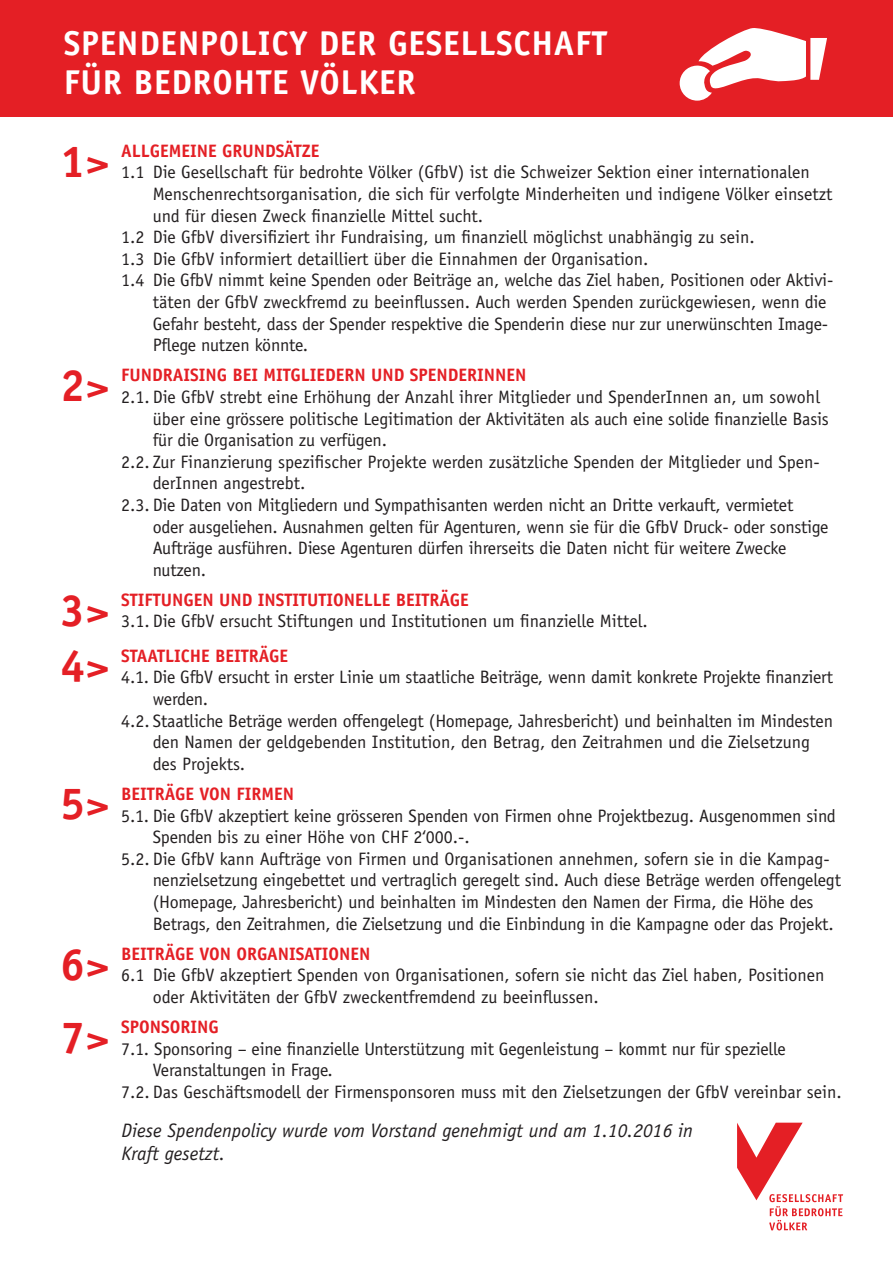
<style>
.page{position:relative;width:893px;height:1263px;background:#fff}
.page>*{position:absolute;margin:0;border:0;box-sizing:border-box;transform-origin:0 0}
.t1{font:700 45px/55.2px "Officina Sans Std";color:#e41f25}
.t2{font:700 34.5px/39px "Officina Sans Std";letter-spacing:.02em;color:#fff}
.t3{font:italic 19.5px/23.4px "Officina Sans Std";color:#231f20}
.t4{font:18px/21.6px "Officina Sans Std";letter-spacing:-.01em;color:#231f20}
.t5{font:700 18px "Officina Sans Std";color:#e41f25}
</style>
<div class="page">
<svg style="left:737px;top:1123px;width:106px;height:107px"></svg>
<div style="left:0;top:0;width:893px;height:117px;background:#e41f25"></div>
<svg style="left:680px;top:28px;width:147px;height:73px"></svg>
<h2 class="t2" style="left:64px;top:24px;width:545px">SPENDENPOLICY DER GESELLSCHAFT<br>FÜR BEDROHTE VÖLKER</h2>
<h1 class="t1" style="left:60px;top:134px;width:52px">1&gt;</h1>
<h1 class="t1" style="left:60px;top:358px;width:52px">2&gt;</h1>
<h1 class="t1" style="left:60px;top:582px;width:52px">3&gt;<br>4&gt;</h1>
<h1 class="t1" style="left:60px;top:776px;width:52px">5&gt;</h1>
<h1 class="t1" style="left:60px;top:927px;width:52px;line-height:73.7px">6&gt;<br>7&gt;</h1>
<p class="t5" style="left:121px;top:139px;width:200px">ALLGEMEINE GRUNDSÄTZE</p>
<p class="t4" style="left:121px;top:161px;width:690px">1.1 Die Gesellschaft für bedrohte Völker (GfbV) ist die Schweizer Sektion einer internationalen</p>
<p class="t4" style="left:153px;top:183px;width:681px">Menschenrechtsorganisation, die sich für verfolgte Minderheiten und indigene Völker einsetzt</p>
<p class="t4" style="left:153px;top:205px;width:332px">und für diesen Zweck finanzielle Mittel sucht.</p>
<p class="t4" style="left:121px;top:226px;width:635px">1.2 Die GfbV diversifiziert ihr Fundraising, um finanziell möglichst unabhängig zu sein.</p>
<p class="t4" style="left:121px;top:248px;width:529px">1.3 Die GfbV informiert detailliert über die Einnahmen der Organisation.</p>
<p class="t4" style="left:121px;top:269px;width:714px">1.4 Die GfbV nimmt keine Spenden oder Beiträge an, welche das Ziel haben, Positionen oder Aktivi-</p>
<p class="t4" style="left:153px;top:291px;width:675px">täten der GfbV zweckfremd zu beeinflussen. Auch werden Spenden zurückgewiesen, wenn die</p>
<p class="t4" style="left:153px;top:313px;width:677px">Gefahr besteht, dass der Spender respektive die Spenderin diese nur zur unerwünschten Image-</p>
<p class="t4" style="left:153px;top:334px;width:157px">Pflege nutzen könnte.</p>
<p class="t5" style="left:121px;top:364px;width:407px">FUNDRAISING BEI MITGLIEDERN UND SPENDERINNEN</p>
<p class="t4" style="left:121px;top:386px;width:700px">2.1. Die GfbV strebt eine Erhöhung der Anzahl ihrer Mitglieder und SpenderInnen an, um sowohl</p>
<p class="t4" style="left:153px;top:408px;width:678px">über eine grössere politische Legitimation der Aktivitäten als auch eine solide finanzielle Basis</p>
<p class="t4" style="left:153px;top:429px;width:236px">für die Organisation zu verfügen.</p>
<p class="t4" style="left:121px;top:451px;width:700px">2.2. Zur Finanzierung spezifischer Projekte werden zusätzliche Spenden der Mitglieder und Spen-</p>
<p class="t4" style="left:153px;top:472px;width:154px">derInnen angestrebt.</p>
<p class="t4" style="left:121px;top:494px;width:674px">2.3. Die Daten von Mitgliedern und Sympathisanten werden nicht an Dritte verkauft, vermietet</p>
<p class="t4" style="left:153px;top:516px;width:677px">oder ausgeliehen. Ausnahmen gelten für Agenturen, wenn sie für die GfbV Druck- oder sonstige</p>
<p class="t4" style="left:153px;top:537px;width:635px">Aufträge ausführen. Diese Agenturen dürfen ihrerseits die Daten nicht für weitere Zwecke</p>
<p class="t4" style="left:153px;top:559px;width:55px">nutzen.</p>
<p class="t5" style="left:121px;top:588px;width:349px">STIFTUNGEN UND INSTITUTIONELLE BEITRÄGE</p>
<p class="t4" style="left:121px;top:610px;width:528px">3.1. Die GfbV ersucht Stiftungen und Institutionen um finanzielle Mittel.</p>
<p class="t5" style="left:121px;top:644px;width:168px">STAATLICHE BEITRÄGE</p>
<p class="t4" style="left:121px;top:666px;width:713px">4.1. Die GfbV ersucht in erster Linie um staatliche Beiträge, wenn damit konkrete Projekte finanziert</p>
<p class="t4" style="left:153px;top:688px;width:57px">werden.</p>
<p class="t4" style="left:121px;top:710px;width:713px">4.2. Staatliche Beträge werden offengelegt (Homepage, Jahresbericht) und beinhalten im Mindesten</p>
<p class="t4" style="left:153px;top:731px;width:659px">den Namen der geldgebenden Institution, den Betrag, den Zeitrahmen und die Zielsetzung</p>
<p class="t4" style="left:153px;top:753px;width:94px">des Projekts.</p>
<p class="t5" style="left:121px;top:782px;width:175px">BEITRÄGE VON FIRMEN</p>
<p class="t4" style="left:121px;top:805px;width:716px">5.1. Die GfbV akzeptiert keine grösseren Spenden von Firmen ohne Projektbezug. Ausgenommen sind</p>
<p class="t4" style="left:153px;top:826px;width:319px">Spenden bis zu einer Höhe von CHF 2‘000.-.</p>
<p class="t4" style="left:121px;top:848px;width:710px">5.2. Die GfbV kann Aufträge von Firmen und Organisationen annehmen, sofern sie in die Kampag-</p>
<p class="t4" style="left:153px;top:869px;width:690px">nenzielsetzung eingebettet und vertraglich geregelt sind. Auch diese Beträge werden offengelegt</p>
<p class="t4" style="left:153px;top:891px;width:662px">(Homepage, Jahresbericht) und beinhalten im Mindesten den Namen der Firma, die Höhe des</p>
<p class="t4" style="left:153px;top:913px;width:683px">Betrags, den Zeitrahmen, die Zielsetzung und die Einbindung in die Kampagne oder das Projekt.</p>
<p class="t5" style="left:121px;top:942px;width:251px">BEITRÄGE VON ORGANISATIONEN</p>
<p class="t4" style="left:153px;top:964px;width:673px;text-indent:-32px">6.1 Die GfbV akzeptiert Spenden von Organisationen, sofern sie nicht das Ziel haben, Positionen oder Aktivitäten der GfbV zweckentfremdend zu beeinflussen.</p>
<p class="t5" style="left:121px;top:1015px;width:99px">SPONSORING</p>
<p class="t4" style="left:121px;top:1038px;width:666px">7.1. Sponsoring – eine finanzielle Unterstützung mit Gegenleistung – kommt nur für spezielle</p>
<p class="t4" style="left:153px;top:1059px;width:182px">Veranstaltungen in Frage.</p>
<p class="t4" style="left:121px;top:1081px;width:722px">7.2. Das Geschäftsmodell der Firmensponsoren muss mit den Zielsetzungen der GfbV vereinbar sein.</p>
<p class="t3" style="left:122px;top:1118px;width:573px">Diese Spendenpolicy wurde vom Vorstand genehmigt und am 1.10.2016 in<br>Kraft gesetzt.</p>
</div>
